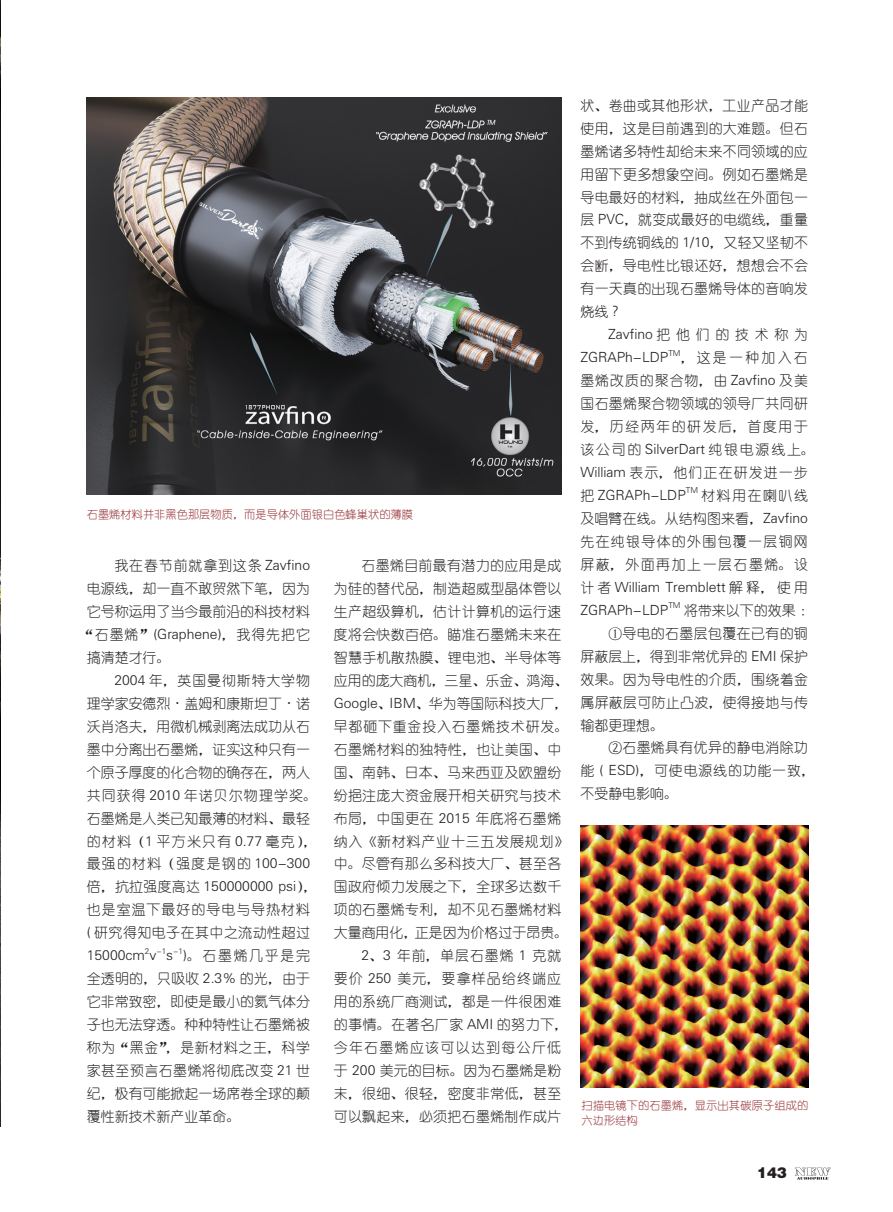
<style>
.page{position:relative;width:893px;height:1212px;background:#fff}
.page>*{position:absolute;margin:0;border:0;box-sizing:border-box;transform-origin:0 0}
.t1{font:15px "FZCCHJW GB1 0";color:#231f20}
.t2{font:13.95px/23px "You Yuan";letter-spacing:.025em;color:#231f20;text-align:justify}
.t3{font:13.95px "You Yuan";color:#231f20}
.t4{font:13.95px/23px "You Yuan";letter-spacing:.08em;color:#231f20}
.t5{font:13.95px "You Yuan";letter-spacing:.06em;color:#231f20}
.t6{font:13.95px/23px "FZY1 JW GB1 0";color:#231f20}
.t7{font:13.95px "You Yuan";letter-spacing:.095em;color:#231f20}
.t8{font:13.95px/23px "You Yuan";letter-spacing:.055em;color:#231f20}
.t9{font:13.95px "You Yuan";letter-spacing:.07em;color:#231f20}
.t10{font:13.95px "You Yuan";letter-spacing:.085em;color:#231f20}
.t11{font:13.95px "You Yuan";letter-spacing:.41em;color:#231f20}
.t12{font:11.25px/15px "You Yuan";color:#962e34}
.t13{font:8.1px "FZY1 JW GB1 0";color:#231f20}
.s1{font-family:"FZY1 JW GB1 0"}
.s2{font-family:"You Yuan"}
</style>
<div class="page">
<svg style="left:795px;top:1167px;width:36px;height:12px"></svg>
<img style="left:0;top:0;width:1px;height:1127px">
<img style="left:87px;top:98px;width:474px;height:397px">
<img style="left:581px;top:826px;width:227px;height:261px">
<p class="t12" style="left:87px;top:507px;width:328px">石墨烯材料并非黑色那层物质，而是导体外面银白色蜂巢状的薄膜</p>
<p class="t5" style="left:114px;top:558px;width:197px">我在春节前就拿到这条 <span class="s1">Zavfino</span></p>
<p class="t3" style="left:87px;top:581px;width:225px">电源线，却一直不敢贸然下笔，因为</p>
<p class="t3" style="left:87px;top:604px;width:225px">它号称运用了当今最前沿的科技材料</p>
<p class="t9" style="left:80px;top:627px;width:232px">“石墨烯”<span class="s1">(Graphene)</span>，我得先把它</p>
<p class="t2" style="left:87px;top:646px;width:85px">搞清楚才行。</p>
<p class="t5" style="left:114px;top:673px;width:197px"><span class="s1">2004</span> 年，英国曼彻斯特大学物</p>
<p class="t3" style="left:87px;top:696px;width:225px">理学家安德烈<span class="s1">·</span>盖姆和康斯坦丁<span class="s1">·</span>诺</p>
<p class="t3" style="left:87px;top:719px;width:225px">沃肖洛夫，用微机械剥离法成功从石</p>
<p class="t3" style="left:87px;top:742px;width:225px">墨中分离出石墨烯，证实这种只有一</p>
<p class="t3" style="left:87px;top:765px;width:225px">个原子厚度的化合物的确存在，两人</p>
<p class="t4" style="left:87px;top:784px;width:232px">共同获得 <span class="s1">2010</span> 年诺贝尔物理学奖。</p>
<p class="t3" style="left:87px;top:810px;width:225px">石墨烯是人类已知最薄的材料、最轻</p>
<p class="t7" style="left:87px;top:833px;width:232px">的材料（<span class="s1">1</span> 平方米只有 <span class="s1">0.77</span> 毫克），</p>
<p class="t10" style="left:87px;top:856px;width:225px">最强的材料（强度是钢的 <span class="s1">100-300</span></p>
<p class="t6" style="left:87px;top:875px;width:232px"><span class="s2">倍，抗拉强度高达</span> 150000000 psi<span class="s2">），</span></p>
<p class="t8" style="left:87px;top:898px;width:225px">也是室温下最好的导电与导热材料<span class="s1">(</span> 研究得知电子在其中之流动性超过</p>
<p class="t6" style="left:87px;top:944px;width:71px">15000cm v</p>
<p class="t13" style="left:145px;top:946px;width:6px">2</p>
<p class="t13" style="left:156px;top:946px;width:11px">-1</p>
<p class="t13" style="left:173px;top:946px;width:11px">-1</p>
<p class="t2" style="left:87px;top:944px;width:225px;text-indent:96px"><span class="s1">)</span>。石墨烯几乎是完全透明的，只吸收 <span class="s1">2.3%</span> 的光，由于它非常致密，即使是最小的氦气体分子也无法穿透。种种特性让石墨烯被称为“黑金”，是新材料之王，科学家甚至预言石墨烯将彻底改变 <span class="s1">21</span> 世纪，极有可能掀起一场席卷全球的颠覆性新技术新产业革命。</p>
<p class="t6" style="left:166px;top:944px;width:8px">s</p>
<p class="t2" style="left:361px;top:554px;width:201px">石墨烯目前最有潜力的应用是成</p>
<p class="t2" style="left:334px;top:577px;width:229px">为硅的替代品，制造超威型晶体管以</p>
<p class="t2" style="left:334px;top:600px;width:229px">生产超级算机，估计计算机的运行速</p>
<p class="t2" style="left:334px;top:623px;width:229px">度将会快数百倍。瞄准石墨烯未来在</p>
<p class="t2" style="left:334px;top:646px;width:229px">智慧手机散热膜、锂电池、半导体等</p>
<p class="t3" style="left:334px;top:673px;width:236px">应用的庞大商机，三星、乐金、鸿海、</p>
<p class="t3" style="left:334px;top:696px;width:236px"><span class="s1">Google</span>、<span class="s1">IBM</span>、华为等国际科技大厂，</p>
<p class="t5" style="left:334px;top:719px;width:236px">早都砸下重金投入石墨烯技术研发。</p>
<p class="t2" style="left:334px;top:738px;width:229px">石墨烯材料的独特性，也让美国、中</p>
<p class="t2" style="left:334px;top:761px;width:229px">国、南韩、日本、马来西亚及欧盟纷</p>
<p class="t2" style="left:334px;top:784px;width:229px">纷挹注庞大资金展开相关研究与技术</p>
<p class="t2" style="left:334px;top:807px;width:229px">布局，中国更在 <span class="s1">2015</span> 年底将石墨烯</p>
<p class="t5" style="left:334px;top:833px;width:236px">纳入《新材料产业十三五发展规划》</p>
<p class="t2" style="left:334px;top:852px;width:229px">中。尽管有那么多科技大厂、甚至各</p>
<p class="t2" style="left:334px;top:875px;width:229px">国政府倾力发展之下，全球多达数千</p>
<p class="t2" style="left:334px;top:898px;width:229px">项的石墨烯专利，却不见石墨烯材料</p>
<p class="t3" style="left:334px;top:925px;width:236px">大量商用化，正是因为价格过于昂贵。</p>
<p class="t5" style="left:361px;top:948px;width:201px"><span class="s1">2</span>、<span class="s1">3</span> 年前，单层石墨烯 <span class="s1">1</span> 克就</p>
<p class="t4" style="left:334px;top:967px;width:229px">要价 <span class="s1">250</span> 美元，要拿样品给终端应</p>
<p class="t2" style="left:334px;top:990px;width:229px">用的系统厂商测试，都是一件很困难</p>
<p class="t2" style="left:334px;top:1013px;width:236px">的事情。在著名厂家 <span class="s1">AMI</span> 的努力下，</p>
<p class="t7" style="left:334px;top:1040px;width:229px">今年石墨烯应该可以达到每公斤低</p>
<p class="t3" style="left:334px;top:1063px;width:229px">于 <span class="s1">200</span> 美元的目标。因为石墨烯是粉</p>
<p class="t2" style="left:334px;top:1082px;width:229px">末，很细、很轻，密度非常低，甚至</p>
<p class="t2" style="left:334px;top:1105px;width:229px">可以飘起来，必须把石墨烯制作成片</p>
<p class="t2" style="left:580px;top:94px;width:229px">状、卷曲或其他形状，工业产品才能使用，这是目前遇到的大难题。但石墨烯诸多特性却给未来不同领域的应用留下更多想象空间。例如石墨烯是导电最好的材料，抽成丝在外面包一层 <span class="s1">PVC</span>，就变成最好的电缆线，重量不到传统铜线的 <span class="s1">1/10</span>，又轻又坚韧不会断，导电性比银还好，想想会不会有一天真的出现石墨烯导体的音响发烧线 <span class="s1">?</span></p>
<p class="t11" style="left:608px;top:327px;width:201px"><span class="s1">Zavfino</span>把他们的技术称为</p>
<p class="t6" style="left:580px;top:346px;width:89px">ZGRAPh-LDP</p>
<p class="t13" style="left:668px;top:348px;width:14px">TM</p>
<p class="t4" style="left:580px;top:346px;width:236px;text-indent:100px">，这是一种加入石墨烯改质的聚合物，由 <span class="s1">Zavfino</span> 及美国石墨烯聚合物领域的领导厂共同研发，历经两年的研发后，首度用于该公司的 <span class="s1">SilverDart</span> 纯银电源线上。<br><span class="s1">William</span> 表示，他们正在研发进一步</p>
<p class="t6" style="left:580px;top:484px;width:107px"><span class="s2">把</span> ZGRAPh-LDP</p>
<p class="t13" style="left:686px;top:486px;width:14px">TM</p>
<p class="t2" style="left:580px;top:484px;width:229px;text-indent:121px">材料用在喇叭线及唱臂在线。从结构图来看，<span class="s1">Zavfino</span>先在纯银导体的外围包覆一层铜网屏蔽，外面再加上一层石墨烯。设</p>
<p class="t6" style="left:580px;top:576px;width:229px"><span class="s2">计者</span> William Tremblett <span class="s2">解释，使用<br></span>ZGRAPh-LDP</p>
<p class="t13" style="left:668px;top:601px;width:14px">TM</p>
<p class="t3" style="left:684px;top:603px;width:131px">将带来以下的效果：</p>
<p class="t2" style="left:608px;top:622px;width:201px">①导电的石墨层包覆在已有的铜</p>
<p class="t3" style="left:580px;top:649px;width:229px">屏蔽层上，得到非常优异的 <span class="s1">EMI</span> 保护</p>
<p class="t2" style="left:580px;top:668px;width:229px">效果。因为导电性的介质，围绕着金</p>
<p class="t2" style="left:580px;top:691px;width:229px">属屏蔽层可防止凸波，使得接地与传</p>
<p class="t2" style="left:580px;top:714px;width:85px">输都更理想。</p>
<p class="t2" style="left:608px;top:736px;width:201px">②石墨烯具有优异的静电消除功</p>
<p class="t5" style="left:580px;top:763px;width:236px">能 <span class="s1">( ESD)</span>，可使电源线的功能一致，</p>
<p class="t2" style="left:580px;top:782px;width:99px">不受静电影响。</p>
<p class="t12" style="left:581px;top:1098px;width:228px">扫描电镜下的石墨烯，显示出其碳原子组成的六边形结构</p>
<p class="t1" style="left:757px;top:1165px;width:31px">143</p>
</div>
